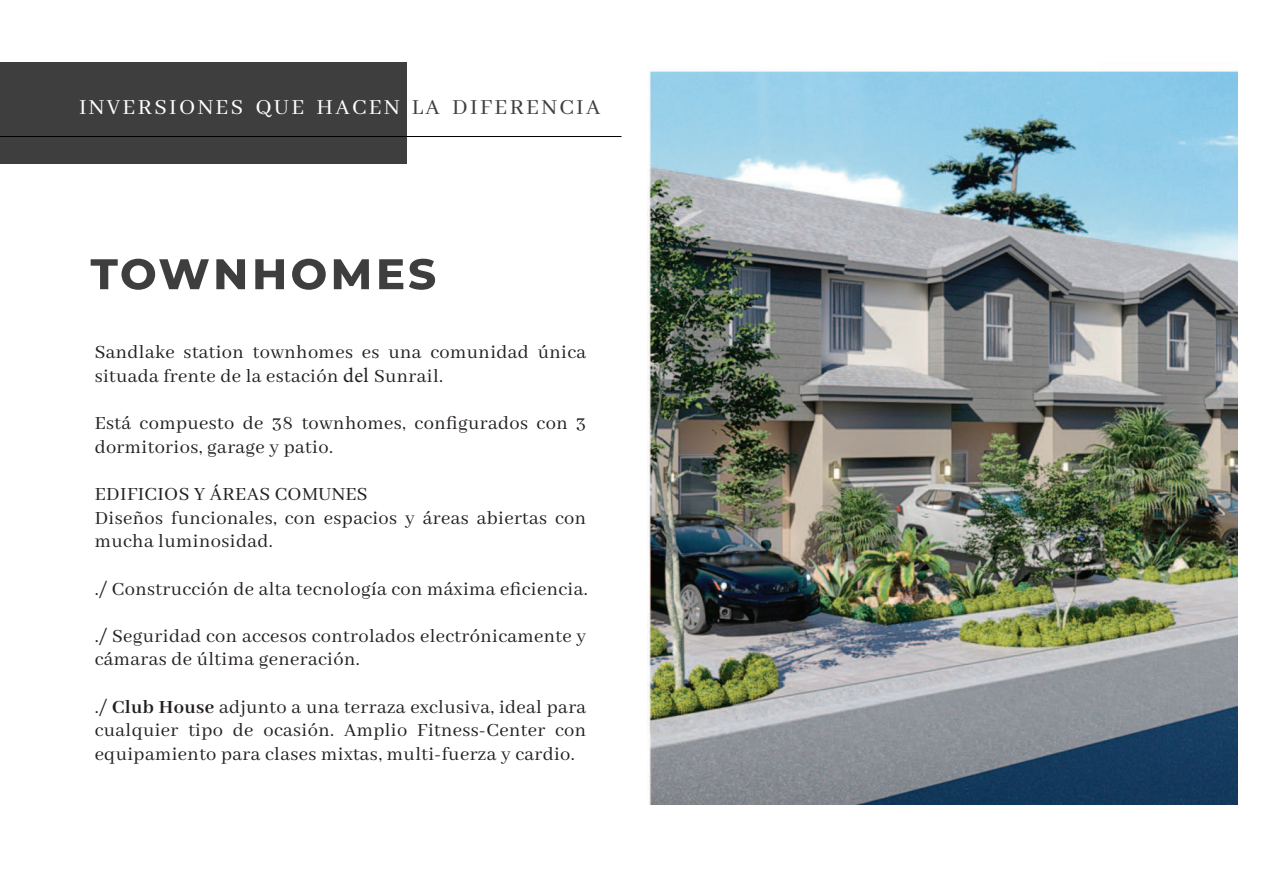
<style>
.page{position:relative;width:1263px;height:893px;background:#fff}
.page>*{position:absolute;margin:0;border:0;box-sizing:border-box;transform-origin:0 0}
.t1{font:700 52.05px "Montserrat";letter-spacing:.045em;color:#3e3e3f}
.t2{font:23.7px "Abhaya Libre";letter-spacing:.1em;color:#fff}
.t3{font:20.4px/23.5px "Abhaya Libre";letter-spacing:.02em;color:#231f20}
.s1{color:#3e3e3f}
.s2{font-family:"Minion Pro"}
.s3{font-weight:700}
</style>
<div class="page">
<div style="left:0;top:62px;width:407px;height:102px;background:#3e3e3f"></div>
<hr style="left:0;top:136px;width:621px;height:1px;background:#000001">
<img style="left:648px;top:71px;width:589px;height:734px">
<p class="t2" style="left:79px;top:95px;width:523px">INVERSIONES QUE HACEN <span class="s1">LA DIFERENCIA</span></p>
<h1 class="t1" style="left:90px;top:233px;width:347px">TOWNHOMES</h1>
<p class="t3" style="left:95px;top:341px;width:493px">Sandlake station townhomes es una comunidad única situada frente de la estación <span class="s2">del</span> Sunrail.</p>
<p class="t3" style="left:95px;top:412px;width:493px">Está compuesto de 38 townhomes, configurados con 3 dormitorios, garage y patio.</p>
<p class="t3" style="left:95px;top:483px;width:493px">EDIFICIOS Y ÁREAS COMUNES<br>Diseños funcionales, con espacios y áreas abiertas con mucha luminosidad.</p>
<p class="t3" style="left:95px;top:578px;width:495px">./ Construcción de alta tecnología con máxima eficiencia.</p>
<p class="t3" style="left:95px;top:625px;width:493px">./ Seguridad con accesos controlados electrónicamente y cámaras de última generación.</p>
<p class="t3" style="left:95px;top:696px;width:493px;text-align:justify">./ <span class="s3">Club House</span> adjunto a una terraza exclusiva, ideal para cualquier tipo de ocasión. Amplio Fitness-Center con equipamiento para clases mixtas, multi-fuerza y cardio.</p>
</div>
